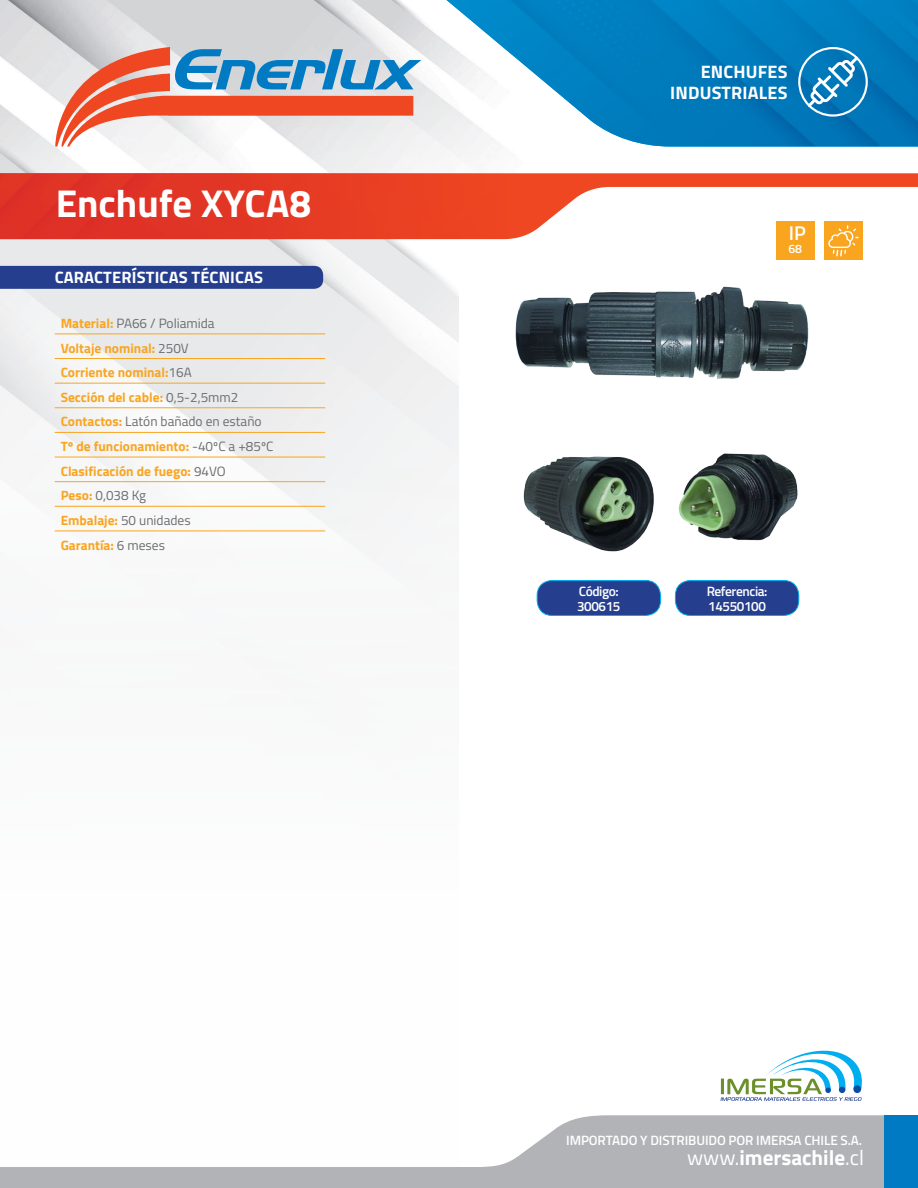
<style>
.page{position:relative;width:918px;height:1188px;background:#fff}
.page>*{position:absolute;margin:0;border:0;box-sizing:border-box;transform-origin:0 0}
.t1{font:700 38.85px "Titillium";color:#fff}
.t2{font:700 21.15px "Titillium Web";color:#fff}
.t3{font:600 19.95px "Titillium";color:#fff}
.t4{font:700 18px "Titillium";letter-spacing:.01em;color:#fff}
.t5{font:700 16.5px "Titillium";letter-spacing:.01em;color:#fff}
.t6{font:700 13.5px "Titillium";color:#f9a520}
.t7{font:13.5px "Titillium";color:#6c6d70}
.t8{font:600 13.5px "Titillium Web";letter-spacing:-.01em;color:#fff}
.t9{font:600 13.5px "Titillium";letter-spacing:-.03em;color:#fff}
.t10{font:600 12.3px "Titillium";color:#fff}
.s1{font-weight:700;color:#f9a520}
.s2{font-weight:400;color:#6c6d70}
.s3{font-weight:400}
</style>
<div class="page">
<img style="left:0;top:147px;width:470px;height:26px">
<img style="left:0;top:239px;width:459px;height:321px">
<svg style="left:505px;top:173px;width:413px;height:66px"></svg>
<img style="left:0;top:173px;width:505px;height:66px">
<svg style="left:0;top:0;width:446px;height:147px;fill:#dadade"></svg>
<img style="left:446px;top:0;width:472px;height:147px">
<svg style="left:55px;top:47px;width:366px;height:100px"></svg>
<svg style="left:0;top:1115px;width:884px;height:73px;fill:#b2b3b7"></svg>
<div style="left:884px;top:1115px;width:34px;height:73px;background:#007bc3"></div>
<svg style="left:720px;top:1050px;width:142px;height:51px"></svg>
<div style="left:776px;top:221px;width:38px;height:39px;background:#f9a520"></div>
<img style="left:523px;top:453px;width:275px;height:99px">
<img style="left:444px;top:264px;width:365px;height:130px">
<hr style="left:55px;top:334px;width:270px;height:1px;background:#f9a520">
<hr style="left:55px;top:358px;width:270px;height:1px;background:#f9a520">
<hr style="left:55px;top:383px;width:270px;height:1px;background:#f9a520">
<hr style="left:55px;top:408px;width:270px;height:1px;background:#f9a520">
<hr style="left:55px;top:432px;width:270px;height:1px;background:#f9a520">
<hr style="left:55px;top:457px;width:270px;height:1px;background:#f9a520">
<hr style="left:55px;top:481px;width:270px;height:1px;background:#f9a520">
<hr style="left:55px;top:506px;width:270px;height:1px;background:#f9a520">
<hr style="left:55px;top:531px;width:270px;height:1px;background:#f9a520">
<div style="left:0;top:266px;width:323px;height:23px;background:#253f8e"></div>
<div style="left:537px;top:580px;width:124px;height:35px;background:#253f8e"></div>
<div style="left:537px;top:580px;width:124px;height:36px;border:1px solid #00aeef;border-radius:15px"></div>
<div style="left:675px;top:580px;width:124px;height:35px;background:#253f8e"></div>
<div style="left:675px;top:580px;width:124px;height:36px;border:1px solid #00aeef;border-radius:15px"></div>
<div style="left:798px;top:47px;width:70px;height:70px;border:2px solid #fff;border-radius:50%"></div>
<svg style="left:808px;top:56px;width:50px;height:51px"></svg>
<div style="left:824px;top:221px;width:39px;height:39px;background:#f9a520"></div>
<svg style="left:828px;top:225px;width:31px;height:31px"></svg>
<p class="t1" style="left:56px;top:174px;width:257px">Enchufe XYCA8</p>
<p class="t5" style="left:55px;top:265px;width:210px">CARACTERÍSTICAS TÉCNICAS</p>
<p class="t7" style="left:61px;top:313px;width:156px"><span class="s1">Material:</span> PA66 / Poliamida</p>
<p class="t6" style="left:61px;top:337px;width:130px">Voltaje nominal: <span class="s2">250V</span></p>
<p class="t6" style="left:61px;top:362px;width:133px">Corriente nominal:<span class="s2">16A</span></p>
<p class="t6" style="left:61px;top:387px;width:179px">Sección del cable: <span class="s2">0,5-2,5mm2</span></p>
<p class="t7" style="left:61px;top:412px;width:203px"><span class="s1">Contactos:</span> Latón bañado en estaño</p>
<p class="t6" style="left:61px;top:436px;width:214px">Tº de funcionamiento: <span class="s2">-40ºC a +85ºC</span></p>
<p class="t6" style="left:61px;top:461px;width:167px">Clasificación de fuego: <span class="s2">94VO</span></p>
<p class="t7" style="left:61px;top:486px;width:87px"><span class="s1">Peso:</span> 0,038 Kg</p>
<p class="t7" style="left:61px;top:510px;width:132px"><span class="s1">Embalaje:</span> 50 unidades</p>
<p class="t6" style="left:61px;top:535px;width:106px">Garantía: <span class="s2">6 meses</span></p>
<p class="t4" style="left:701px;top:58px;width:88px">ENCHUFES</p>
<p class="t4" style="left:670px;top:79px;width:119px">INDUSTRIALES</p>
<p class="t3" style="left:789px;top:218px;width:19px">IP</p>
<p class="t10" style="left:788px;top:239px;width:15px">68</p>
<p class="t9" style="left:579px;top:581px;width:41px">Código:</p>
<p class="t9" style="left:577px;top:596px;width:45px">300615</p>
<p class="t9" style="left:707px;top:581px;width:62px">Referencia:</p>
<p class="t9" style="left:708px;top:596px;width:59px">14550100</p>
<p class="t8" style="left:566px;top:1130px;width:297px">IMPORTADO Y DISTRIBUIDO POR IMERSA CHILE S.A.</p>
<p class="t2" style="left:687px;top:1142px;width:178px"><span class="s3">www.</span>imersachile<span class="s3">.cl</span></p>
</div>
